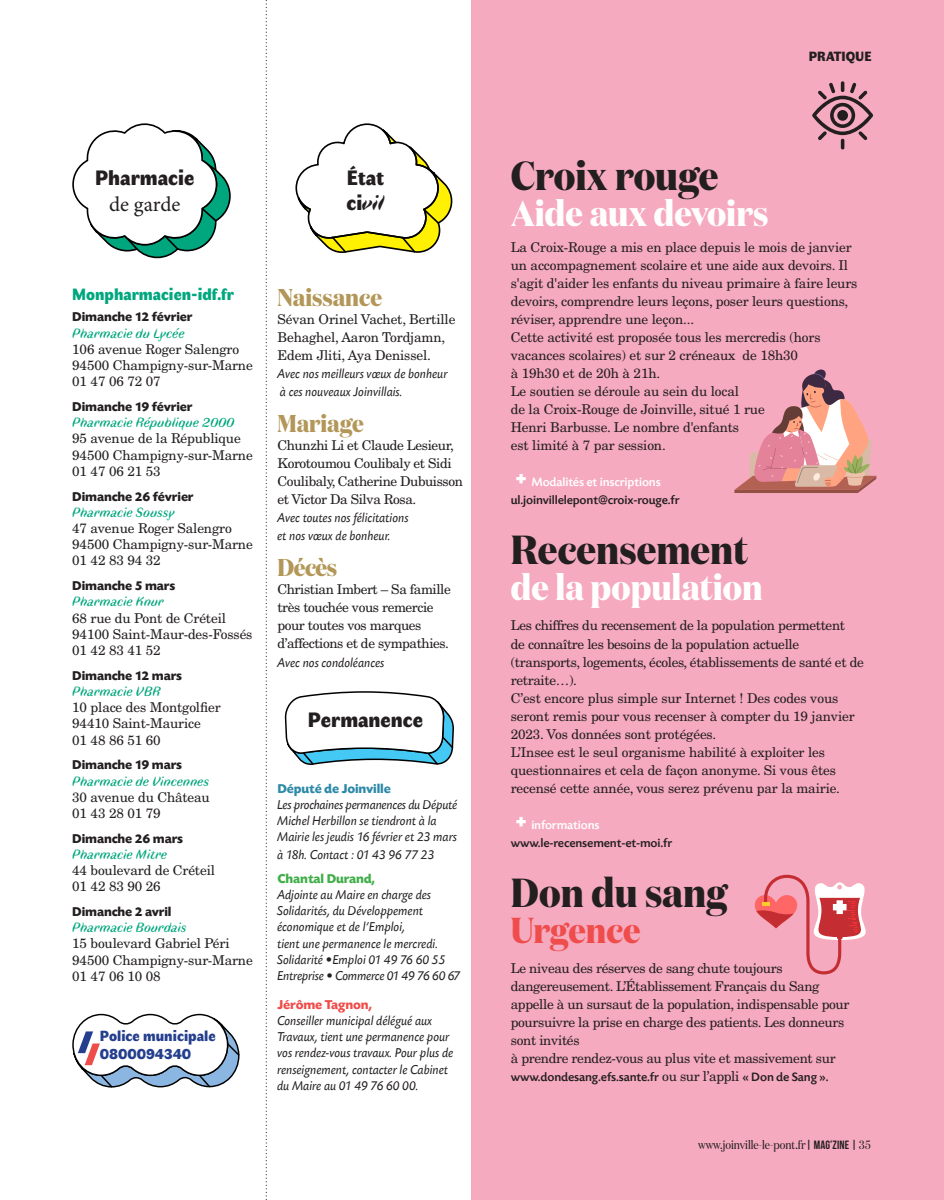
<style>
.page{position:relative;width:944px;height:1200px;background:#fff}
.page>*{position:absolute;margin:0;border:0;box-sizing:border-box;transform-origin:0 0}
.t1{font:700 40.5px "Domaine Disp Nar";color:#231f20}
.t2{font:700 36px "Domaine Disp Nar";color:#fff}
.t3{font:700 36px "Domaine Disp Nar";letter-spacing:-.005em;color:#ef4d4b}
.t4{font:700 24.3px "Domaine Disp Nar";color:#b39758}
.t5{font:900 21px/25.2px "Faune Display";color:#231f20}
.t6{font:21px "Minion Pro";color:#231f20}
.t7{font:900 16.5px "Faune Display";color:#00a77e}
.t8{font:900 14.85px/17.9px "Faune Display";color:#253f8e}
.t9{font:13.5px/18px "New Century Schlbk LT Std";letter-spacing:-.01em;color:#231f20}
.t10{font:italic 13.5px/16.2px "Today SB";letter-spacing:-.01em;color:#231f20}
.t11{font:13.5px/18px "New Century Schlbk LT Std";letter-spacing:-.03em;color:#231f20}
.t12{font:italic 13.5px "Faune Text";letter-spacing:-.01em;color:#00a77e}
.t13{font:700 13.5px "Today SB";letter-spacing:-.01em;color:#231f20}
.t14{font:700 13.5px "Today SB";letter-spacing:-.01em;color:#2e8aa8}
.t15{font:700 13.5px "Today SB";letter-spacing:-.01em;color:#40ae49}
.t16{font:700 13.5px "Today SB";letter-spacing:-.01em;color:#ef4d4b}
.t17{font:900 13.5px "Faune Display";color:#231f20}
.t18{font:500 12.75px "Today SB";letter-spacing:-.01em;color:#231f20}
.t19{font:500 12.75px "Today SB";letter-spacing:-.01em;color:#fff}
.t20{font:12px "Domaine Disp Nar";color:#231f20}
.s1{font-weight:700;font-style:italic}
.s2{font-family:"New Century Schlbk LT Std";font-weight:400;font-size:13.5px}
.s3{font-family:"Bebas Neue"}
</style>
<div class="page">
<div style="left:472px;top:0;width:472px;height:1199px;background:#f6aabf"></div>
<svg style="left:812px;top:81px;width:61px;height:68px"></svg>
<div style="left:837px;top:110px;width:11px;height:11px;background:#231f20;border-radius:50%"></div>
<svg style="left:755px;top:874px;width:111px;height:100px"></svg>
<svg style="left:72px;top:0;width:382px;height:1200px"></svg>
<svg style="left:734px;top:369px;width:142px;height:124px"></svg>
<h3 class="t5" style="left:95px;top:164px;width:101px">Pharmacie</h3>
<h3 class="t6" style="left:109px;top:190px;width:73px">de garde</h3>
<h3 class="t5" style="left:346px;top:164px;width:40px">État ci<span class="s1">vil</span></h3>
<p class="t7" style="left:72px;top:282px;width:163px">Monpharmacien-idf.fr</p>
<p class="t13" style="left:72px;top:312px;width:122px">Dimanche 12 février</p>
<p class="t12" style="left:72px;top:324px;width:114px">Pharmacie du Lycée</p>
<p class="t9" style="left:72px;top:341px;width:182px;line-height:16.2px">106 avenue Roger Salengro<br>94500 Champigny-sur-Marne<br>01 47 06 72 07</p>
<p class="t13" style="left:72px;top:401px;width:122px">Dimanche 19 février</p>
<p class="t12" style="left:72px;top:413px;width:164px">Pharmacie République 2000</p>
<p class="t9" style="left:72px;top:430px;width:182px;line-height:16.2px">95 avenue de la République<br>94500 Champigny-sur-Marne<br>01 47 06 21 53</p>
<p class="t13" style="left:72px;top:491px;width:123px">Dimanche 26 février</p>
<p class="t12" style="left:72px;top:503px;width:104px">Pharmacie Soussy</p>
<p class="t9" style="left:72px;top:520px;width:182px;line-height:16.2px">47 avenue Roger Salengro<br>94500 Champigny-sur-Marne<br>01 42 83 94 32</p>
<p class="t13" style="left:72px;top:580px;width:105px">Dimanche 5 mars</p>
<p class="t12" style="left:72px;top:592px;width:93px">Pharmacie Knur</p>
<p class="t9" style="left:72px;top:609px;width:182px;line-height:16.2px">68 rue du Pont de Créteil<br>94100 Saint-Maur-des-Fossés<br>01 42 83 41 52</p>
<p class="t13" style="left:72px;top:670px;width:111px">Dimanche 12 mars</p>
<p class="t12" style="left:72px;top:682px;width:90px">Pharmacie VBR</p>
<p class="t9" style="left:72px;top:699px;width:150px;line-height:16.2px">10 place des Montgolfier<br>94410 Saint-Maurice<br>01 48 86 51 60</p>
<p class="t13" style="left:72px;top:759px;width:111px">Dimanche 19 mars</p>
<p class="t12" style="left:72px;top:771px;width:139px">Pharmacie de Vincennes</p>
<p class="t9" style="left:72px;top:788px;width:139px;line-height:16.2px">30 avenue du Château<br>01 43 28 01 79</p>
<p class="t13" style="left:72px;top:832px;width:112px">Dimanche 26 mars</p>
<p class="t12" style="left:72px;top:845px;width:97px">Pharmacie Mitre</p>
<p class="t9" style="left:72px;top:861px;width:144px;line-height:16.2px">44 boulevard de Créteil<br>01 42 83 90 26</p>
<p class="t13" style="left:72px;top:906px;width:101px">Dimanche 2 avril</p>
<p class="t12" style="left:72px;top:918px;width:116px">Pharmacie Bourdais</p>
<p class="t9" style="left:72px;top:935px;width:182px;line-height:16.2px">15 boulevard Gabriel Péri<br>94500 Champigny-sur-Marne<br>01 47 06 10 08</p>
<p class="t8" style="left:100px;top:1025px;width:117px">Police municipale<br>0800094340</p>
<h3 class="t4" style="left:277px;top:282px;width:106px">Naissance</h3>
<p class="t9" style="left:277px;top:310px;width:179px">Sévan Orinel Vachet, Bertille<br>Behaghel, Aaron Tordjamn,<br>Edem Jliti, Aya Denissel.</p>
<p class="t10" style="left:277px;top:366px;width:172px;line-height:18px">Avec nos meilleurs vœux de bonheur à ces nouveaux Joinvillais.</p>
<h3 class="t4" style="left:277px;top:408px;width:88px">Mariage</h3>
<p class="t11" style="left:277px;top:436px;width:187px">Chunzhi Li et Claude Lesieur,<br>Korotoumou Coulibaly et Sidi<br>Coulibaly, Catherine Dubuisson et Victor Da Silva Rosa.</p>
<p class="t10" style="left:277px;top:510px;width:133px;line-height:18px">Avec toutes nos félicitations et nos vœux de bonheur.</p>
<h3 class="t4" style="left:277px;top:552px;width:61px">Décès</h3>
<p class="t11" style="left:277px;top:580px;width:175px">Christian Imbert – Sa famille très touchée vous remercie pour toutes vos marques d’affections et de sympathies.</p>
<p class="t10" style="left:277px;top:655px;width:109px">Avec nos condoléances</p>
<h3 class="t5" style="left:308px;top:705px;width:117px">Permanence</h3>
<p class="t14" style="left:277px;top:782px;width:115px">Député de Joinville</p>
<p class="t10" style="left:277px;top:797px;width:182px">Les prochaines permanences du Député Michel Herbillon se tiendront à la Mairie les jeudis 16 février et 23 mars à 18h. Contact : 01 43 96 77 23</p>
<p class="t15" style="left:277px;top:872px;width:99px">Chantal Durand,</p>
<p class="t10" style="left:277px;top:887px;width:185px">Adjointe au Maire en charge des<br>Solidarités, du Développement économique et de l’Emploi,<br>tient une permanence le mercredi.<br>Solidarité •Emploi 01 49 76 60 55<br>Entreprise • Commerce 01 49 76 60 67</p>
<p class="t16" style="left:277px;top:998px;width:96px">Jérôme Tagnon,</p>
<p class="t10" style="left:277px;top:1013px;width:178px">Conseiller municipal délégué aux Travaux, tient une permanence pour vos rendez-vous travaux. Pour plus de renseignement, contacter le Cabinet du Maire au 01 49 76 60 00.</p>
<p class="t17" style="left:809px;top:46px;width:64px">PRATIQUE</p>
<h1 class="t1" style="left:511px;top:150px;width:209px">Croix rouge</h1>
<h2 class="t2" style="left:511px;top:190px;width:259px">Aide aux devoirs</h2>
<p class="t9" style="left:511px;top:238px;width:348px">La Croix-Rouge a mis en place depuis le mois de janvier un accompagnement scolaire et une aide aux devoirs. Il s'agit d'aider les enfants du niveau primaire à faire leurs devoirs, comprendre leurs leçons, poser leurs questions, réviser, apprendre une leçon...<br>Cette activité est proposée tous les mercredis (hors vacances scolaires) et sur 2 créneaux de 18h30<br>à 19h30 et de 20h à 21h.<br>Le soutien se déroule au sein du local<br>de la Croix-Rouge de Joinville, situé 1 rue<br>Henri Barbusse. Le nombre d'enfants<br>est limité à 7 par session.</p>
<p class="t19" style="left:531px;top:477px;width:131px">Modalités et inscriptions</p>
<p class="t18" style="left:511px;top:495px;width:170px">ul.joinvillelepont@croix-rouge.fr</p>
<h1 class="t1" style="left:511px;top:524px;width:239px">Recensement</h1>
<h2 class="t2" style="left:511px;top:565px;width:253px">de la population</h2>
<p class="t9" style="left:511px;top:616px;width:355px">Les chiffres du recensement de la population permettent<br>de connaître les besoins de la population actuelle (transports, logements, écoles, établissements de santé et de retraite…).<br>C’est encore plus simple sur Internet ! Des codes vous seront remis pour vous recenser à compter du 19 janvier 2023. Vos données sont protégées.<br>L’Insee est le seul organisme habilité à exploiter les questionnaires et cela de façon anonyme. Si vous êtes recensé cette année, vous serez prévenu par la mairie.</p>
<p class="t19" style="left:531px;top:819px;width:70px">informations</p>
<p class="t18" style="left:511px;top:837px;width:163px">www.le-recensement-et-moi.fr</p>
<h1 class="t1" style="left:511px;top:866px;width:218px">Don du sang</h1>
<h2 class="t3" style="left:511px;top:907px;width:131px">Urgence</h2>
<p class="t9" style="left:511px;top:958px;width:340px">Le niveau des réserves de sang chute toujours dangereusement. L’Établissement Français du Sang appelle à un sursaut de la population, indispensable pour poursuivre la prise en charge des patients. Les donneurs sont invités<br>à prendre rendez-vous au plus vite et massivement sur</p>
<p class="t18" style="left:511px;top:1071px;width:319px">www.dondesang.efs.sante.fr <span class="s2">ou sur l’appli</span> « Don de Sang ».</p>
<p class="t20" style="left:698px;top:1136px;width:174px">www.joinville-le-pont.fr<span class="s3">| MAG’ZINE |</span> 35</p>
</div>
